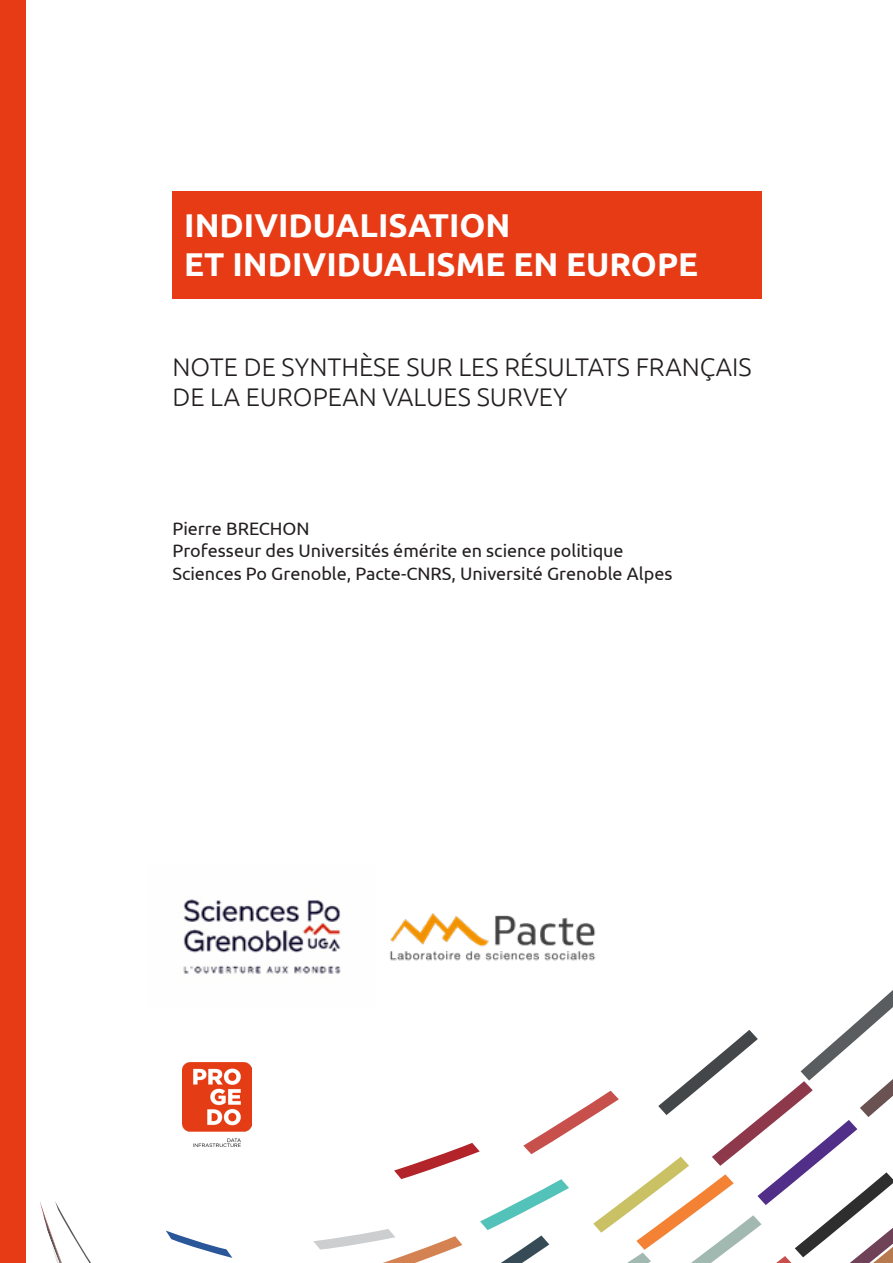
<style>
.page{position:relative;width:893px;height:1263px;background:#fff}
.page>*{position:absolute;margin:0;border:0;box-sizing:border-box;transform-origin:0 0}
.t1{font:700 33px "Ubuntu";color:#fff}
.t2{font:300 25.5px "Ubuntu";color:#231f20}
.t3{font:18px "Ubuntu";color:#231f20}
</style>
<div class="page">
<div style="left:172px;top:191px;width:590px;height:108px;background:#e73b16"></div>
<svg style="left:166px;top:1230px;width:66px;height:28px"></svg>
<svg style="left:313px;top:990px;width:580px;height:273px"></svg>
<svg style="left:40px;top:1202px;width:51px;height:61px"></svg>
<div style="left:0;top:0;width:26px;height:1263px;background:#e73b16"></div>
<img style="left:183px;top:1062px;width:69px;height:85px">
<img style="left:183px;top:899px;width:191px;height:109px">
<img style="left:389px;top:913px;width:207px;height:48px">
<p class="t1" style="left:184px;top:205px;width:328px">INDIVIDUALISATION</p>
<p class="t1" style="left:184px;top:244px;width:516px">ET INDIVIDUALISME EN EUROPE</p>
<p class="t2" style="left:172px;top:351px;width:581px">NOTE DE SYNTHÈSE SUR LES RÉSULTATS FRANÇAIS</p>
<p class="t2" style="left:172px;top:382px;width:397px">DE LA EUROPEAN VALUES SURVEY</p>
<p class="t3" style="left:172px;top:518px;width:139px">Pierre BRECHON</p>
<p class="t3" style="left:172px;top:540px;width:453px">Professeur des Universités émérite en science politique</p>
<p class="t3" style="left:172px;top:563px;width:501px">Sciences Po Grenoble, Pacte-CNRS, Université Grenoble Alpes</p>
</div>
